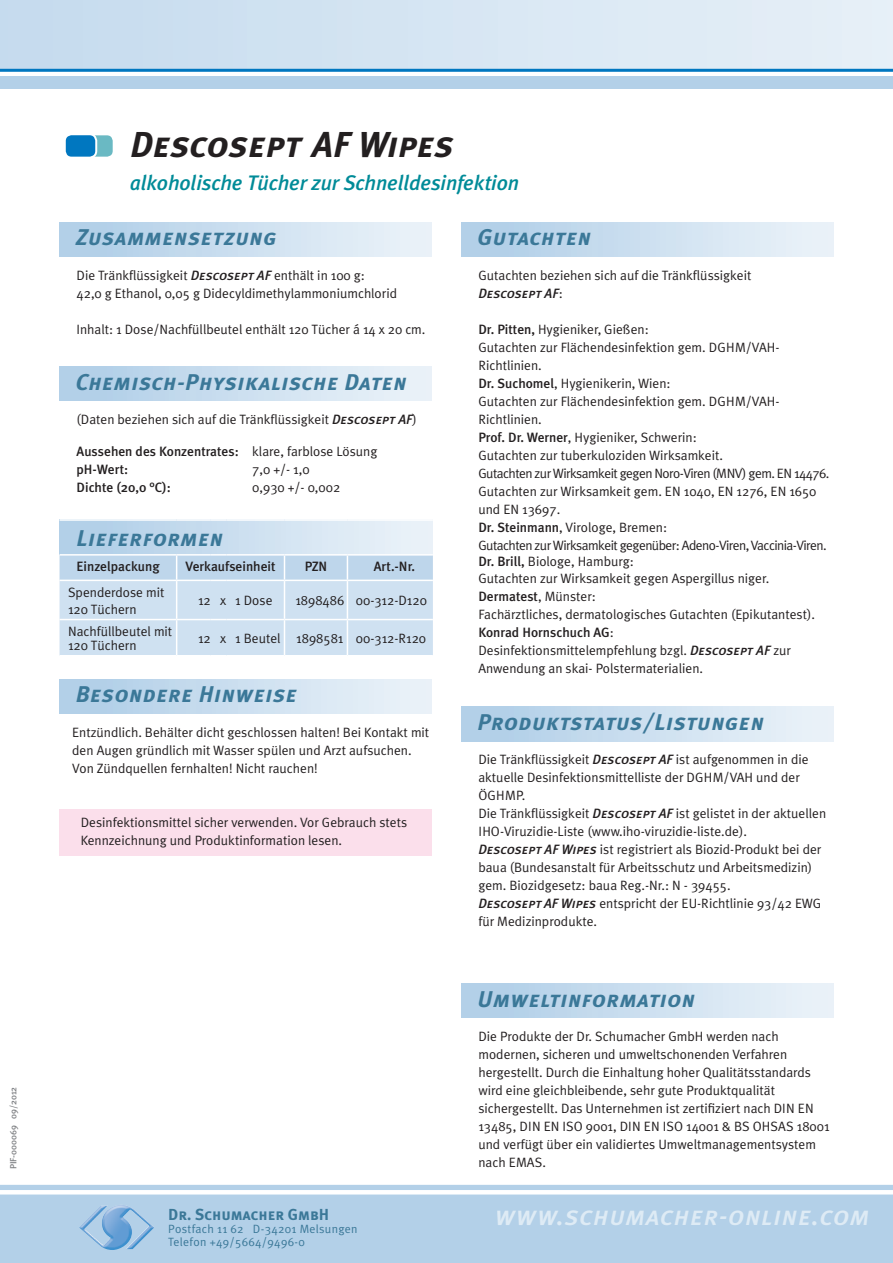
<style>
.page{position:relative;width:893px;height:1263px;background:#fff}
.page>*{position:absolute;margin:0;border:0;box-sizing:border-box;transform-origin:0 0}
.t1{font:italic 36px "Meta Plus Bold Caps";color:#231f20}
.t2{font:italic 27px "Meta Plus Medium Caps";letter-spacing:.025em;color:#deebf5}
.t3{font:italic 22.8px "Meta Plus Bold Caps";letter-spacing:.025em;color:#3b7898}
.t4{font:italic 500 21px "Meta Plus";letter-spacing:-.005em;color:#008b98}
.t5{font:15.9px "Meta Plus Bold Caps";color:#3b7898}
.t6{font:13.5px/18px "Meta Plus Normal";color:#231f20}
.t7{font:500 13.5px/18px "Meta Plus";color:#231f20}
.t8{font:italic 13.5px "Meta Plus Medium Caps";color:#231f20}
.t9{font:12px/13.4px "Meta Plus Normal";letter-spacing:.025em;color:#3b7898}
.t10{font:500 9px "Meta Plus";color:#808285}
.s1{font-family:"Meta Plus Medium Caps";font-style:italic}
.s2{font-family:"Meta Plus Normal";font-weight:400}
.s3{font-family:"Meta Plus Normal";font-style:normal}
.s4{font-family:"Meta Plus";font-weight:500}
</style>
<div class="page">
<div style="left:60px;top:809px;width:372px;height:46px;background:#fbdfeb"></div>
<div style="left:0;top:0;width:893px;height:69px;background:linear-gradient(to right,#c5dbee,#e8f0f8)"></div>
<hr style="left:0;top:69px;width:893px;height:3px;background:#0077c0">
<div style="left:0;top:76px;width:893px;height:13px;background:#b3d0e8"></div>
<div style="left:0;top:1185px;width:893px;height:78px;background:#b3d0e8"></div>
<hr style="left:0;top:1191px;width:893px;height:3px;background:#fff">
<img style="left:79px;top:1205px;width:75px;height:45px">
<div style="left:497px;top:1210px;width:371px;height:15px;background:#b3d0e8"></div>
<div style="left:60px;top:679px;width:372px;height:34px;background:linear-gradient(to right,#aecde7,#ecf3f9)"></div>
<div style="left:60px;top:367px;width:372px;height:34px;background:linear-gradient(to right,#aecde7,#ecf3f9)"></div>
<div style="left:60px;top:222px;width:372px;height:34px;background:linear-gradient(to right,#aecde7,#ecf3f9)"></div>
<div style="left:461px;top:222px;width:372px;height:34px;background:linear-gradient(to right,#aecde7,#ecf3f9)"></div>
<div style="left:461px;top:707px;width:372px;height:34px;background:linear-gradient(to right,#aecde7,#ecf3f9)"></div>
<div style="left:82px;top:134px;width:32px;height:24px;background:#6ab9c3;border-radius:7px"></div>
<div style="left:81px;top:133px;width:34px;height:26px;border:2px solid #fff;border-radius:7px"></div>
<div style="left:65px;top:134px;width:31px;height:24px;background:#0077c0;border-radius:7px"></div>
<div style="left:64px;top:133px;width:33px;height:26px;border:2px solid #fff;border-radius:7px"></div>
<div style="left:60px;top:520px;width:373px;height:35px;background:linear-gradient(to right,#aecde7,#edf3f9)"></div>
<hr style="left:60px;top:519px;width:117px;height:2px;background:#fff">
<hr style="left:177px;top:519px;width:34px;height:2px;background:#fff">
<svg style="left:211px;top:519px;width:16px;height:2px"></svg>
<hr style="left:227px;top:519px;width:57px;height:2px;background:#fff">
<hr style="left:284px;top:519px;width:63px;height:2px;background:#fff">
<hr style="left:347px;top:519px;width:86px;height:2px;background:#fff">
<svg style="left:60px;top:554px;width:373px;height:101px;background:#cde0f0"></svg>
<div style="left:461px;top:983px;width:372px;height:34px;background:linear-gradient(to right,#aecde7,#ecf3f9)"></div>
<p class="t10" style="left:8px;top:1169px;width:84px;rotate:-90deg">PIF-000069 09/2012</p>
<h1 class="t1" style="left:130px;top:123px;width:325px">Descosept AF Wipes</h1>
<h3 class="t4" style="left:130px;top:170px;width:391px">alkoholische Tücher zur Schnelldesinfektion</h3>
<h3 class="t3" style="left:76px;top:224px;width:202px">Zusammensetzung</h3>
<p class="t6" style="left:77px;top:266px;width:322px">Die Tränkflüssigkeit <span class="s1">Descosept AF</span> enthält in 100 g:<br>42,0 g Ethanol, 0,05 g Didecyldimethylammoniumchlorid</p>
<p class="t6" style="left:77px;top:320px;width:350px">Inhalt: 1 Dose/Nachfüllbeutel enthält 120 Tücher á 14 x 20 cm.</p>
<h3 class="t3" style="left:76px;top:369px;width:333px">Chemisch-Physikalische Daten</h3>
<p class="t6" style="left:77px;top:410px;width:342px">(Daten beziehen sich auf die Tränkflüssigkeit <span class="s1">Descosept AF</span>)</p>
<p class="t7" style="left:77px;top:442px;width:302px">Aussehen des Konzentrates: <span class="s2">klare, farblose Lösung </span>pH-Wert:</p>
<p class="t6" style="left:252px;top:460px;width:59px">7,0 +/- 1,0</p>
<p class="t7" style="left:77px;top:478px;width:96px">Dichte (20,0 °C):</p>
<p class="t6" style="left:252px;top:478px;width:89px">0,930 +/- 0,002</p>
<h3 class="t3" style="left:77px;top:525px;width:148px">Lieferformen</h3>
<p class="t7" style="left:76px;top:558px;width:85px">Einzelpackung</p>
<p class="t7" style="left:186px;top:558px;width:91px">Verkaufseinheit</p>
<p class="t7" style="left:305px;top:558px;width:24px">PZN</p>
<p class="t7" style="left:374px;top:558px;width:43px">Art.-Nr.</p>
<p class="t6" style="left:68px;top:584px;width:98px;line-height:16.5px">Spenderdose mit<br>120 Tüchern</p>
<p class="t6" style="left:198px;top:591px;width:76px">12 x 1 Dose</p>
<p class="t6" style="left:295px;top:591px;width:133px">1898486 00-312-D120</p>
<p class="t6" style="left:68px;top:625px;width:106px;line-height:13.5px">Nachfüllbeutel mit<br>120 Tüchern</p>
<p class="t6" style="left:198px;top:629px;width:230px">12 x 1 Beutel 1898581 00-312-R120</p>
<h3 class="t3" style="left:76px;top:681px;width:223px">Besondere Hinweise</h3>
<p class="t6" style="left:72px;top:723px;width:359px">Entzündlich. Behälter dicht geschlossen halten! Bei Kontakt mit den Augen gründlich mit Wasser spülen und Arzt aufsuchen.<br>Von Zündquellen fernhalten! Nicht rauchen!</p>
<p class="t6" style="left:81px;top:813px;width:328px">Desinfektionsmittel sicher verwenden. Vor Gebrauch stets<br>Kennzeichnung und Produktinformation lesen.</p>
<p class="t5" style="left:168px;top:1205px;width:162px">Dr. Schumacher GmbH</p>
<p class="t9" style="left:168px;top:1222px;width:191px">Postfach 11 62 D-34201 Melsungen<br>Telefon +49/5664/9496-0</p>
<h3 class="t3" style="left:477px;top:224px;width:115px">Gutachten</h3>
<p class="t6" style="left:478px;top:266px;width:275px">Gutachten beziehen sich auf die Tränkflüssigkeit</p>
<p class="t8" style="left:478px;top:285px;width:86px">Descosept AF<span class="s3">:</span></p>
<p class="t6" style="left:478px;top:320px;width:353px"><span class="s4">Dr. Pitten,</span> Hygieniker, Gießen:<br>Gutachten zur Flächendesinfektion gem. DGHM/VAH-Richtlinien.<br><span class="s4">Dr. Suchomel</span>, Hygienikerin, Wien:<br>Gutachten zur Flächendesinfektion gem. DGHM/VAH-Richtlinien.<br><span class="s4">Prof. Dr. Werner</span>, Hygieniker, Schwerin:<br>Gutachten zur tuberkuloziden Wirksamkeit.<br>Gutachten zur Wirksamkeit gegen Noro-Viren (MNV) gem. EN 14476.<br>Gutachten zur Wirksamkeit gem. EN 1040, EN 1276, EN 1650 und EN 13697.<br><span class="s4">Dr. Steinmann</span>, Virologe, Bremen:<br>Gutachten zur Wirksamkeit gegenüber: Adeno-Viren, Vaccinia-Viren.</p>
<p class="t6" style="left:478px;top:553px;width:292px;line-height:16.5px"><span class="s4">Dr. Brill,</span> Biologe, Hamburg:<br>Gutachten zur Wirksamkeit gegen Aspergillus niger.</p>
<p class="t7" style="left:478px;top:587px;width:119px">Dermatest<span class="s2">, Münster:</span></p>
<p class="t6" style="left:478px;top:605px;width:338px">Fachärztliches, dermatologisches Gutachten (Epikutantest).</p>
<p class="t7" style="left:478px;top:623px;width:137px">Konrad Hornschuch AG<span class="s2">:</span></p>
<p class="t6" style="left:478px;top:641px;width:314px">Desinfektionsmittelempfehlung bzgl. <span class="s1">Descosept AF</span> zur<br>Anwendung an skai- Polstermaterialien.</p>
<h3 class="t3" style="left:477px;top:709px;width:288px">Produktstatus/Listungen</h3>
<p class="t6" style="left:478px;top:751px;width:349px">Die Tränkflüssigkeit <span class="s1">Descosept AF</span> ist aufgenommen in die aktuelle Desinfektionsmittelliste der DGHM/VAH und der ÖGHMP.<br>Die Tränkflüssigkeit <span class="s1">Descosept AF</span> ist gelistet in der aktuellen IHO-Viruzidie-Liste (www.iho-viruzidie-liste.de).<br><span class="s1">Descosept AF Wipes</span> ist registriert als Biozid-Produkt bei der baua (Bundesanstalt für Arbeitsschutz und Arbeitsmedizin) gem. Biozidgesetz: baua Reg.-Nr.: N - 39455.<br><span class="s1">Descosept AF Wipes</span> entspricht der EU-Richtlinie 93/42 EWG für Medizinprodukte.</p>
<h3 class="t3" style="left:477px;top:985px;width:219px">Umweltinformation</h3>
<p class="t6" style="left:478px;top:1027px;width:353px">Die Produkte der Dr. Schumacher GmbH werden nach modernen, sicheren und umweltschonenden Verfahren hergestellt. Durch die Einhaltung hoher Qualitätsstandards wird eine gleichbleibende, sehr gute Produktqualität sichergestellt. Das Unternehmen ist zertifiziert nach DIN EN 13485, DIN EN ISO 9001, DIN EN ISO 14001 &amp; BS OHSAS 18001 und verfügt über ein validiertes Umweltmanagementsystem nach EMAS.</p>
<h2 class="t2" style="left:495px;top:1200px;width:376px">www.schumacher-online.com</h2>
</div>
